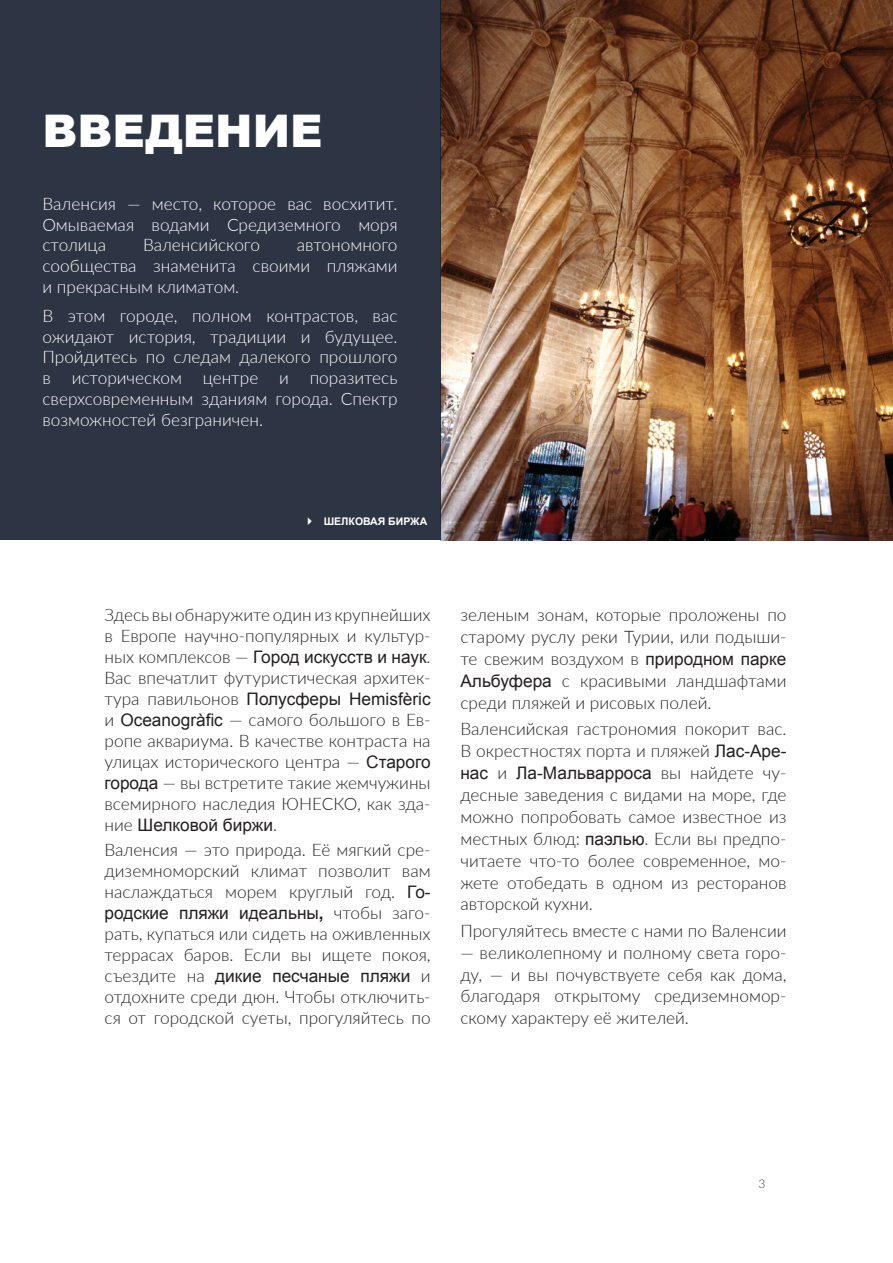
<style>
.page{position:relative;width:893px;height:1263px;background:#fff}
.page>*{position:absolute;margin:0;border:0;box-sizing:border-box;transform-origin:0 0}
.t1{font:900 45px "Arial";color:#fff}
.Body{font:300 17.25px/21px "Lato";color:#231f20;text-align:justify}
.Body-2{font:300 17.25px/20.7px "Lato";color:#fff;text-align:justify}
.t2{font:300 12px "Lato";color:#353534}
.t3{font:700 10.5px "Arial";color:#fff}
.s1{font-family:"Arial";font-weight:400}
.s2{font-family:"Arial";font-weight:700}
</style>
<div class="page">
<img style="left:440px;top:0;width:453px;height:540px">
<div style="left:0;top:0;width:440px;height:540px;background:#2d3443"></div>
<h1 class="t1" style="left:43px;top:98px;width:282px">ВВЕДЕНИЕ</h1>
<p class="Body-2" style="left:43px;top:193px;width:357px">Валенсия — место, которое вас восхитит.<br>Омываемая водами Средиземного моря столица</p>
<p class="Body-2" style="left:143px;top:234px;width:118px">Валенсийского</p>
<p class="Body-2" style="left:43px;top:234px;width:357px;text-indent:254px">автономного сообщества знаменита своими пляжами и прекрасным климатом.</p>
<p class="Body-2" style="left:43px;top:305px;width:357px">В этом городе, полном контрастов, вас ожидают история, традиции и будущее.<br>Пройдитесь по следам далекого прошлого в историческом центре и поразитесь сверхсовременным зданиям города. Спектр возможностей безграничен.</p>
<p class="t3" style="left:324px;top:514px;width:105px">ШЕЛКОВАЯ БИРЖА</p>
<p class="Body" style="left:105px;top:603px;width:328px">Здесь выобнаружите один из крупнейших в Европе научно-популярных и культур&shy;ных комплексов — <span class="s1">Город искусств и наук</span>.<br>Вас впечатлит футуристическая архитек&shy;тура павильонов <span class="s1">Полусферы Hemisfèric </span>и <span class="s1">Oceanogràfic</span> — самого большого в Ев&shy;ропе аквариума. В качестве контраста на улицах исторического центра — <span class="s1">Старого города</span> — вы встретите такие жемчужины всемирного наследия ЮНЕСКО, как зда&shy;ние <span class="s1">Шелковой биржи</span>.</p>
<p class="Body" style="left:105px;top:839px;width:328px">Валенсия — это природа. Её мягкий сре&shy;диземноморский климат позволит вам наслаждаться морем круглый год. <span class="s1">Го&shy;родские пляжи идеальны</span><span class="s2">,</span> чтобы заго&shy;рать, купаться или сидеть на оживленных террасах баров. Если вы ищете покоя, съездите на <span class="s1">дикие песчаные пляжи</span> и отдохните среди дюн. Чтобы отключить&shy;ся от городской суеты, прогуляйтесь по</p>
<p class="Body" style="left:460px;top:603px;width:328px;line-height:21.9px">зеленым зонам, которые проложены по старому руслу реки Турии, или подыши&shy;те свежим воздухом в <span class="s1">природном парке Альбуфера</span> с красивыми ландшафтами среди пляжей и рисовых полей.</p>
<p class="Body" style="left:460px;top:717px;width:328px;line-height:21.9px">Валенсийская гастрономия покорит вас.<br>В окрестностях порта и пляжей <span class="s1">Лас-Аре&shy;нас</span> и <span class="s1">Ла-Мальварроса</span> вы найдете чу&shy;десные заведения с видами на море, где можно попробовать самое известное из местных блюд: <span class="s1">паэлью</span>. Если вы предпо&shy;читаете что-то более современное, мо&shy;жете отобедать в одном из ресторанов авторской кухни.</p>
<p class="Body" style="left:460px;top:919px;width:328px">Прогуляйтесь вместе с нами по Валенсии</p>
<p class="Body" style="left:460px;top:941px;width:328px;line-height:21.9px">— великолепному и полному света горо&shy;ду, — и вы почувствуете себя как дома, благодаря открытому средиземномор&shy;скому характеру её жителей.</p>
<p class="t2" style="left:758px;top:1175px;width:8px">3</p>
</div>
